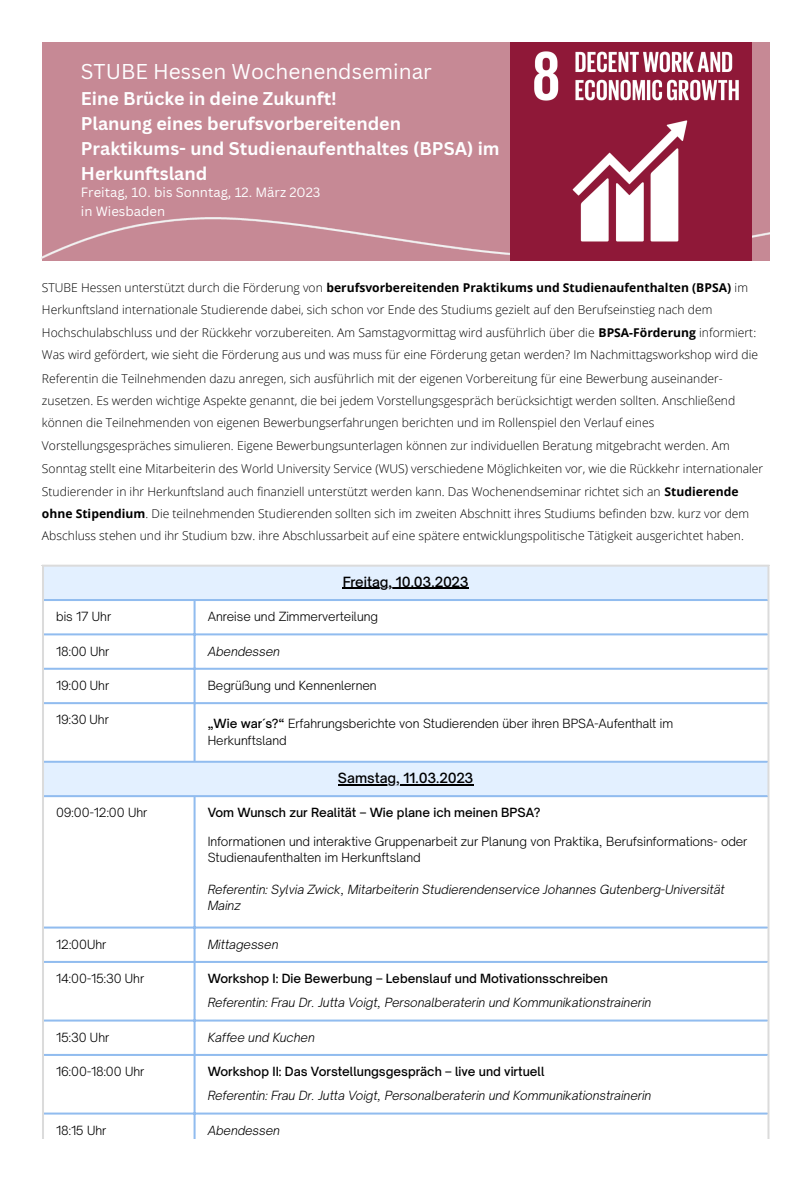
<style>
.page{position:relative;width:810px;height:1181px;background:#fff}
.page>*{position:absolute;margin:0;border:0;box-sizing:border-box;transform-origin:0 0}
.t1{font:20.85px "Canva Sans";color:#fefeff}
.t2{font:700 18px/25px "Canva Sans";color:#fefeff}
.t3{font:500 13.5px "Open Sauce One";letter-spacing:-.005em;color:#000}
.t4{font:13.05px "Canva Sans";color:#fefeff}
.t5{font:300 12.15px/22.6px "Open Sans";color:#000}
.t6{font:300 12.15px/16.2px "Open Sauce One";color:#000}
.t7{font:italic 300 12.15px/16.2px "Open Sauce One";color:#000}
.t8{font:500 12.15px "Open Sauce One";color:#000}
.s1{font-weight:700}
.s2{font-weight:500}
</style>
<div class="page">
<div style="left:42px;top:42px;width:727px;height:218px;background:#c68995"></div>
<img style="left:42px;top:218px;width:728px;height:42px">
<img style="left:510px;top:42px;width:242px;height:218px">
<svg style="left:44px;top:566px;width:723px;height:572px"></svg>
<hr style="left:343px;top:588px;width:126px;height:1px;background:#000">
<hr style="left:338px;top:784px;width:136px;height:1px;background:#000">
<hr style="left:42px;top:566px;width:2px;height:572px;background:#dbdbdb">
<hr style="left:767px;top:566px;width:2px;height:572px;background:#dbdbdb">
<hr style="left:42px;top:564px;width:727px;height:2px;background:#dbdbdb">
<hr style="left:194px;top:601px;width:2px;height:159px;background:#91bcef">
<hr style="left:194px;top:797px;width:2px;height:341px;background:#91bcef">
<hr style="left:44px;top:599px;width:723px;height:2px;background:#91bcef">
<hr style="left:44px;top:633px;width:723px;height:2px;background:#91bcef">
<hr style="left:44px;top:667px;width:723px;height:2px;background:#91bcef">
<hr style="left:44px;top:702px;width:723px;height:2px;background:#91bcef">
<hr style="left:44px;top:760px;width:723px;height:2px;background:#91bcef">
<hr style="left:44px;top:795px;width:723px;height:2px;background:#91bcef">
<hr style="left:44px;top:926px;width:723px;height:2px;background:#91bcef">
<hr style="left:44px;top:960px;width:723px;height:2px;background:#91bcef">
<hr style="left:44px;top:1019px;width:723px;height:2px;background:#91bcef">
<hr style="left:44px;top:1053px;width:723px;height:2px;background:#91bcef">
<hr style="left:44px;top:1112px;width:723px;height:2px;background:#91bcef">
<hr style="left:44px;top:1146px;width:725px;height:1px;background:#91bcef">
<hr style="left:42px;top:1180px;width:727px;height:1px;background:#91bcef">
<p class="t1" style="left:81px;top:56px;width:353px">STUBE Hessen Wochenendseminar</p>
<p class="t2" style="left:81px;top:85px;width:257px">Eine Brücke in deine Zukunft!</p>
<p class="t2" style="left:81px;top:110px;width:420px">Planung eines berufsvorbereitenden<br>Praktikums- und Studienaufenthaltes (BPSA) im<br>Herkunftsland</p>
<p class="t4" style="left:81px;top:183px;width:241px">Freitag, 10. bis Sonntag, 12. März 2023</p>
<p class="t4" style="left:81px;top:202px;width:86px">in Wiesbaden</p>
<p class="t5" style="left:42px;top:276px;width:723px">STUBE Hessen unterstützt durch die Förderung von <span class="s1">berufsvorbereitenden Praktikums und Studienaufenthalten (BPSA)</span> im Herkunftsland internationale Studierende dabei, sich schon vor Ende des Studiums gezielt auf den Berufseinstieg nach dem Hochschulabschluss und der Rückkehr vorzubereiten. Am Samstagvormittag wird ausführlich über die <span class="s1">BPSA-Förderung</span> informiert:<br>Was wird gefördert, wie sieht die Förderung aus und was muss für eine Förderung getan werden? Im Nachmittagsworkshop wird die Referentin die Teilnehmenden dazu anregen, sich ausführlich mit der eigenen Vorbereitung für eine Bewerbung auseinander&shy;zusetzen. Es werden wichtige Aspekte genannt, die bei jedem Vorstellungsgespräch berücksichtigt werden sollten. Anschließend können die Teilnehmenden von eigenen Bewerbungserfahrungen berichten und im Rollenspiel den Verlauf eines Vorstellungsgespräches simulieren. Eigene Bewerbungsunterlagen können zur individuellen Beratung mitgebracht werden. Am Sonntag stellt eine Mitarbeiterin des World University Service (WUS) verschiedene Möglichkeiten vor, wie die Rückkehr internationaler Studierender in ihr Herkunftsland auch fi nanziell unterstützt werden kann. Das Wochenendseminar richtet sich an <span class="s1">Studierende ohne Stipendium</span>. Die teilnehmenden Studierenden sollten sich im zweiten Abschnitt ihres Studiums befinden bzw. kurz vor dem Abschluss stehen und ihr Studium bzw. ihre Abschlussarbeit auf eine spätere entwicklungspolitische Tätigkeit ausgerichtet haben.</p>
<p class="t3" style="left:343px;top:573px;width:128px">Freitag, 10.03.2023</p>
<p class="t6" style="left:56px;top:608px;width:57px">bis 17 Uhr</p>
<p class="t6" style="left:208px;top:608px;width:172px">Anreise und Zimmerverteilung</p>
<p class="t6" style="left:56px;top:643px;width:55px">18:00 Uhr</p>
<p class="t7" style="left:208px;top:643px;width:74px">Abendessen</p>
<p class="t6" style="left:56px;top:677px;width:55px">19:00 Uhr</p>
<p class="t6" style="left:208px;top:677px;width:171px">Begrüßung und Kennenlernen</p>
<p class="t6" style="left:56px;top:711px;width:54px">19:30 Uhr</p>
<p class="t6" style="left:208px;top:715px;width:467px"><span class="s2">„Wie war´s?“</span> Erfahrungsberichte von Studierenden über ihren BPSA-Aufenthalt im<br>Herkunftsland</p>
<p class="t3" style="left:338px;top:769px;width:137px">Samstag, 11.03.2023</p>
<p class="t6" style="left:56px;top:804px;width:93px">09:00-12:00 Uhr</p>
<p class="t8" style="left:208px;top:805px;width:334px">Vom Wunsch zur Realität – Wie plane ich meinen BPSA?</p>
<p class="t6" style="left:208px;top:833px;width:541px">Informationen und interaktive Gruppenarbeit zur Planung von Praktika, Berufsinformations- oder<br>Studienaufenthalten im Herkunftsland</p>
<p class="t7" style="left:208px;top:881px;width:518px">Referentin: Sylvia Zwick, Mitarbeiterin Studierendenservice Johannes Gutenberg-Universität<br>Mainz</p>
<p class="t6" style="left:56px;top:936px;width:52px">12:00Uhr</p>
<p class="t7" style="left:208px;top:936px;width:72px">Mittagessen</p>
<p class="t6" style="left:56px;top:970px;width:90px">14:00-15:30 Uhr</p>
<p class="t8" style="left:208px;top:971px;width:402px">Workshop I: Die Bewerbung – Lebenslauf und Motivationsschreiben</p>
<p class="t7" style="left:208px;top:994px;width:445px">Referentin: Frau Dr. Jutta Voigt, Personalberaterin und Kommunikationstrainerin</p>
<p class="t6" style="left:56px;top:1029px;width:55px">15:30 Uhr</p>
<p class="t7" style="left:208px;top:1029px;width:109px">Kaffee und Kuchen</p>
<p class="t6" style="left:56px;top:1063px;width:90px">16:00-18:00 Uhr</p>
<p class="t8" style="left:208px;top:1064px;width:338px">Workshop II: Das Vorstellungsgespräch – live und virtuell</p>
<p class="t7" style="left:208px;top:1087px;width:445px">Referentin: Frau Dr. Jutta Voigt, Personalberaterin und Kommunikationstrainerin</p>
<p class="t6" style="left:56px;top:1122px;width:52px">18:15 Uhr</p>
<p class="t7" style="left:208px;top:1122px;width:74px">Abendessen</p>
</div>
